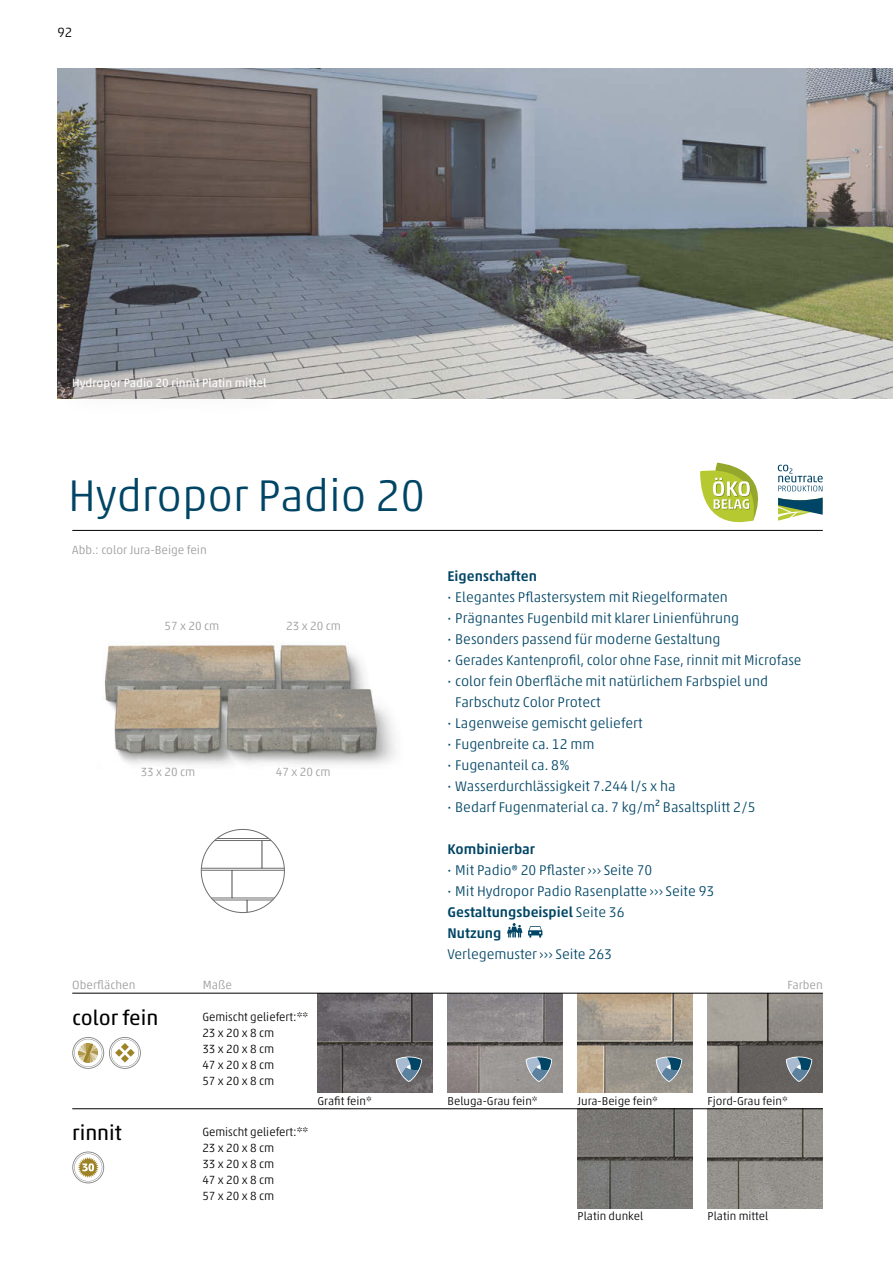
<style>
.page{position:relative;width:893px;height:1263px;background:#fff}
.page>*{position:absolute;margin:0;border:0;box-sizing:border-box;transform-origin:0 0}
.t1{font:300 45px "Akko Std";color:#004565}
.t2{font:21px "Akko Std";color:#000}
.t3{font:300 14.25px/21px "Akko Std";color:#004565}
.t4{font:500 14.25px "Akko Std";color:#004565}
.t5{font:300 13.5px "Akko Std";color:#000}
.t6{font:300 12px/15.9px "Akko Std";color:#000}
.t7{font:300 12px "Akko Std";color:#9b9b9b}
.t8{font:12px "Akko Std";color:#fff}
.t9{font:300 11.7px "Akko Std";color:#000}
.s1{font-weight:400}
.s2{font-weight:500}
</style>
<div class="page">
<img style="left:708px;top:994px;width:115px;height:98px">
<img style="left:578px;top:994px;width:115px;height:98px">
<img style="left:708px;top:1109px;width:115px;height:99px">
<img style="left:448px;top:994px;width:115px;height:98px">
<img style="left:578px;top:1109px;width:115px;height:99px">
<img style="left:317px;top:994px;width:116px;height:98px">
<img style="left:104px;top:641px;width:293px;height:124px">
<svg style="left:57px;top:68px;width:836px;height:331px;background:#828587"></svg>
<svg style="left:201px;top:829px;width:83px;height:83px"></svg>
<hr style="left:72px;top:530px;width:751px;height:1px;background:#000">
<hr style="left:72px;top:993px;width:751px;height:1px;background:#000">
<svg style="left:72px;top:1037px;width:69px;height:32px"></svg>
<svg style="left:72px;top:1151px;width:32px;height:32px"></svg>
<hr style="left:72px;top:1108px;width:751px;height:1px;background:#000">
<svg style="left:656px;top:1056px;width:26px;height:26px"></svg>
<svg style="left:396px;top:1056px;width:26px;height:26px"></svg>
<svg style="left:786px;top:1056px;width:26px;height:26px"></svg>
<svg style="left:526px;top:1056px;width:26px;height:26px"></svg>
<svg style="left:700px;top:462px;width:123px;height:69px"></svg>
<div style="left:50px;top:354px;width:243px;height:63px;background:#000;opacity:.5"></div>
<svg style="left:507px;top:923px;width:15px;height:14px"></svg>
<svg style="left:528px;top:926px;width:14px;height:11px"></svg>
<p class="t5" style="left:57px;top:24px;width:16px">92</p>
<p class="t8" style="left:72px;top:376px;width:196px">Hydropor Padio 20 rinnit Platin mittel</p>
<h1 class="t1" style="left:68px;top:468px;width:359px">Hydropor Padio 20</h1>
<p class="t7" style="left:72px;top:543px;width:136px">Abb.: color Jura-Beige fein</p>
<p class="t7" style="left:165px;top:619px;width:56px">57 x 20 cm</p>
<p class="t7" style="left:286px;top:619px;width:56px">23 x 20 cm</p>
<p class="t7" style="left:141px;top:764px;width:56px">33 x 20 cm</p>
<p class="t7" style="left:276px;top:764px;width:56px">47 x 20 cm</p>
<p class="t4" style="left:448px;top:567px;width:91px">Eigenschaften</p>
<p class="t3" style="left:448px;top:586px;width:282px"><span class="s1">∙</span> Elegantes Pflastersystem mit Riegelformaten</p>
<p class="t3" style="left:448px;top:607px;width:293px"><span class="s1">∙</span> Prägnantes Fugenbild mit klarer Linienführung</p>
<p class="t3" style="left:448px;top:628px;width:274px"><span class="s1">∙</span> Besonders passend für moderne Gestaltung</p>
<p class="t3" style="left:448px;top:649px;width:355px"><span class="s1">∙</span> Gerades Kantenprofil, color ohne Fase, rinnit mit Microfase</p>
<p class="t3" style="left:448px;top:670px;width:322px"><span class="s1">∙</span> color fein Oberfläche mit natürlichem Farbspiel und</p>
<p class="t3" style="left:455px;top:691px;width:147px">Farbschutz Color Protect</p>
<p class="t3" style="left:448px;top:712px;width:196px"><span class="s1">∙</span> Lagenweise gemischt geliefert</p>
<p class="t3" style="left:448px;top:733px;width:149px"><span class="s1">∙</span> Fugenbreite ca. 12 mm</p>
<p class="t3" style="left:448px;top:754px;width:124px"><span class="s1">∙</span> Fugenanteil ca. 8%</p>
<p class="t3" style="left:448px;top:775px;width:229px"><span class="s1">∙</span> Wasserdurchlässigkeit 7.244 l/s x ha</p>
<p class="t3" style="left:448px;top:796px;width:310px"><span class="s1">∙</span> Bedarf Fugenmaterial ca. 7 kg/m² Basaltsplitt 2/5</p>
<p class="t3" style="left:448px;top:838px;width:268px"><span class="s2">Kombinierbar<br></span><span class="s1">∙</span> Mit Padio® 20 Pflaster ››› Seite 70<br><span class="s1">∙</span> Mit Hydropor Padio Rasenplatte ››› Seite 93<br><span class="s2">Gestaltungsbeispiel</span> Seite 36<br><span class="s2">Nutzung</span></p>
<p class="t3" style="left:448px;top:943px;width:166px">Verlegemuster ››› Seite 263</p>
<p class="t7" style="left:72px;top:978px;width:65px">Oberflächen</p>
<p class="t7" style="left:203px;top:978px;width:31px">Maße</p>
<p class="t7" style="left:787px;top:978px;width:37px">Farben</p>
<h2 class="t2" style="left:72px;top:1005px;width:88px">color fein</h2>
<h2 class="t2" style="left:72px;top:1120px;width:51px">rinnit</h2>
<p class="t6" style="left:202px;top:1009px;width:108px">Gemischt geliefert:**<br>23 x 20 x 8 cm<br>33 x 20 x 8 cm<br>47 x 20 x 8 cm<br>57 x 20 x 8 cm</p>
<p class="t6" style="left:202px;top:1124px;width:108px">Gemischt geliefert:**<br>23 x 20 x 8 cm<br>33 x 20 x 8 cm<br>47 x 20 x 8 cm<br>57 x 20 x 8 cm</p>
<p class="t9" style="left:317px;top:1093px;width:56px">Grafit fein*</p>
<p class="t9" style="left:578px;top:1093px;width:82px">Jura-Beige fein*</p>
<p class="t9" style="left:448px;top:1093px;width:92px">Beluga-Grau fein*</p>
<p class="t9" style="left:578px;top:1209px;width:67px">Platin dunkel</p>
<p class="t9" style="left:708px;top:1093px;width:82px">Fjord-Grau fein*</p>
<p class="t9" style="left:708px;top:1209px;width:62px">Platin mittel</p>
</div>
